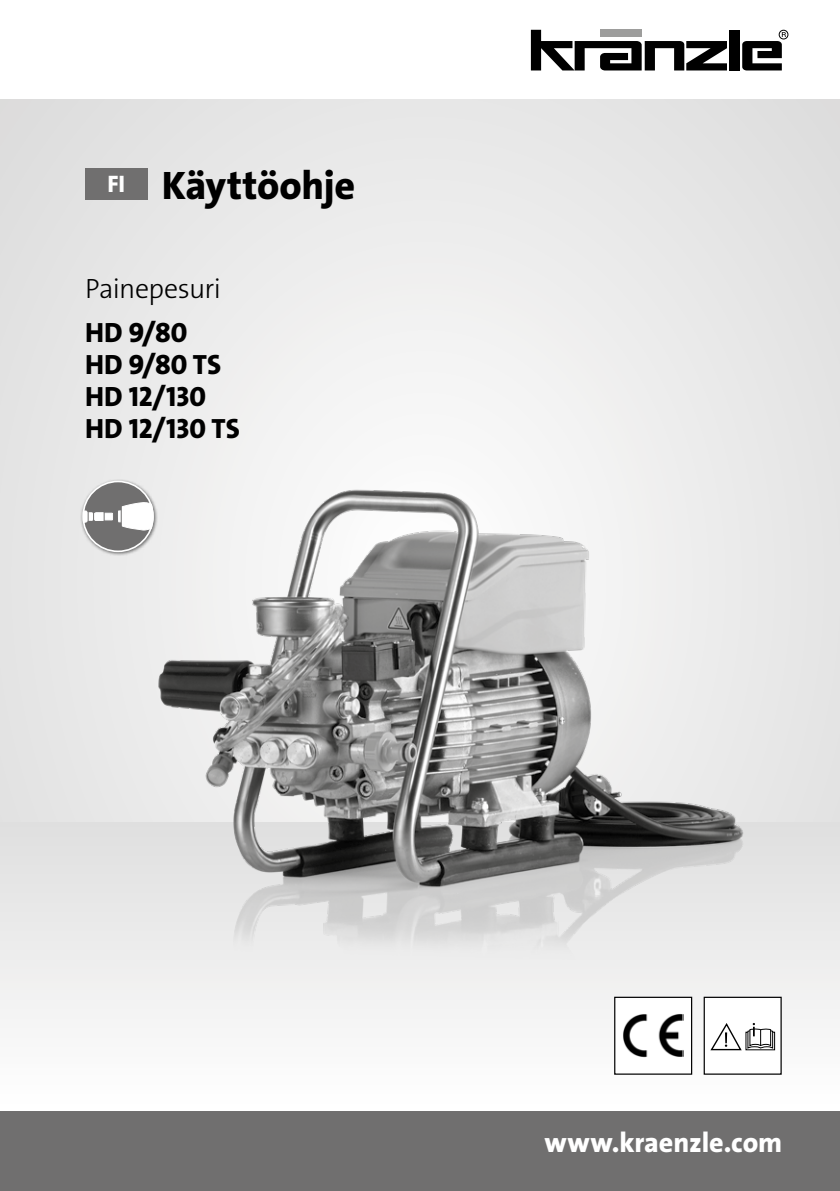
<style>
.page{position:relative;width:840px;height:1191px;background:#fff}
.page>*{position:absolute;margin:0;border:0;box-sizing:border-box;transform-origin:0 0}
.t1{font:40px "The Sans LP8 Ex Bld";letter-spacing:-.005em;color:#000}
.t2{font:28px/32px "The Sans LP8 Ex Bld";color:#000}
.t3{font:28px "The Sans LP8 Ex Bld";letter-spacing:-.005em;color:#fff}
.t4{font:28px "The Sans LP3 Lig";letter-spacing:-.02em;color:#000}
</style>
<div class="page">
<div style="left:0;top:99px;width:839px;height:1092px;background:#e7e7e7"></div>
<div style="left:0;top:974px;width:839px;height:137px;background:#f7f7f7"></div>
<img style="left:158px;top:273px;width:586px;height:665px">
<div style="left:0;top:1111px;width:839px;height:80px;background:#706f6f"></div>
<div style="left:614px;top:997px;width:77px;height:77px;background:#fff"></div>
<div style="left:613px;top:996px;width:78px;height:78px;border:1px solid #000"></div>
<img style="left:623px;top:1014px;width:60px;height:43px">
<div style="left:703px;top:997px;width:77px;height:77px;background:#fff"></div>
<div style="left:703px;top:996px;width:78px;height:78px;border:1px solid #000"></div>
<div style="left:745px;top:1031px;width:29px;height:19px;border:1px solid #000"></div>
<svg style="left:710px;top:1023px;width:62px;height:28px"></svg>
<div style="left:85px;top:168px;width:62px;height:31px;background:#706f6f"></div>
<svg style="left:530px;top:30px;width:196px;height:40px"></svg>
<div style="left:728px;top:30px;width:10px;height:40px;background:#000"></div>
<div style="left:778px;top:30px;width:9px;height:9px;border:1px solid #000;border-radius:50%"></div>
<svg style="left:742px;top:32px;width:43px;height:38px"></svg>
<div style="left:80px;top:479px;width:78px;height:77px;background:#000;opacity:.55"></div>
<div style="left:83px;top:481px;width:70px;height:70px;background:#706f6f;border-radius:50%"></div>
<div style="left:82px;top:480px;width:72px;height:72px;border:2px solid #fff;border-radius:50%"></div>
<svg style="left:83px;top:488px;width:72px;height:43px"></svg>
<h1 class="t1" style="left:107px;top:160px;width:249px"><sup>FI</sup> Käyttöohje</h1>
<p class="t4" style="left:85px;top:271px;width:137px">Painepesuri</p>
<p class="t2" style="left:85px;top:316px;width:156px">HD 9/80<br>HD 9/80 TS<br>HD 12/130<br>HD 12/130 TS</p>
<p class="t3" style="left:544px;top:1124px;width:239px">www.kraenzle.com</p>
</div>
